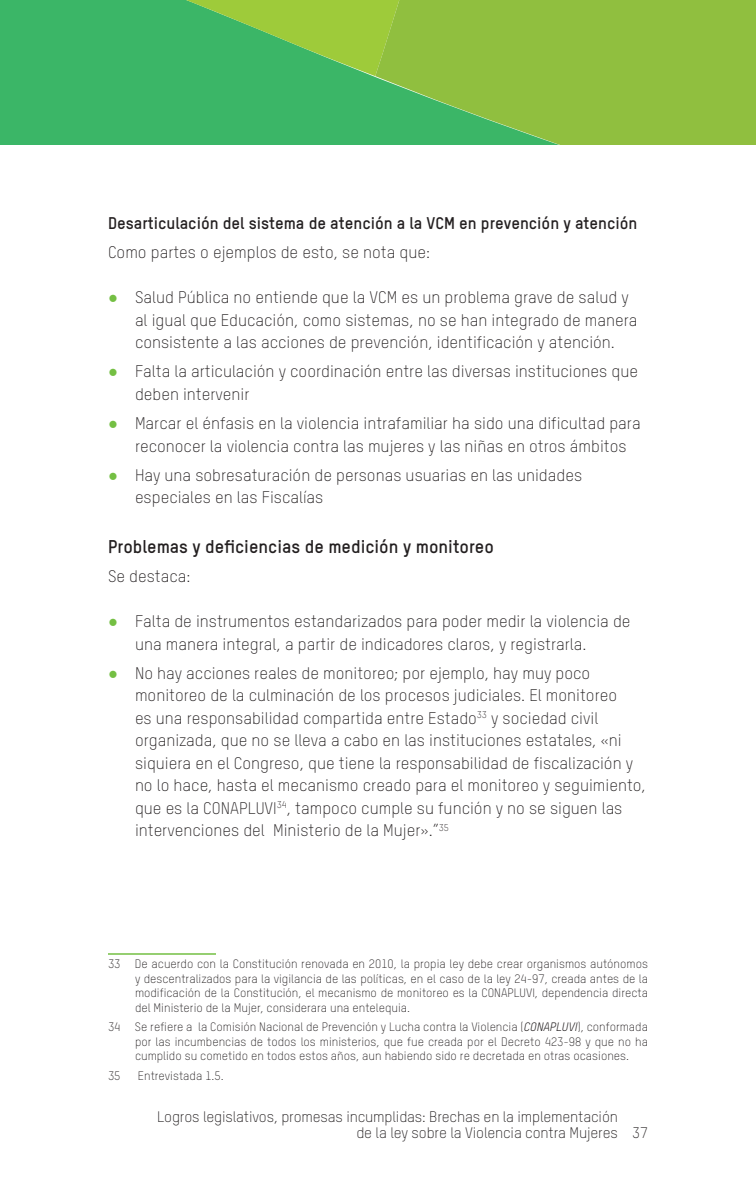
<style>
.page{position:relative;width:756px;height:1188px;background:#fff}
.page>*{position:absolute;margin:0;border:0;box-sizing:border-box;transform-origin:0 0}
.subtitulito{font:700 18px "Oxfam TSTARPRO";color:#231f20}
.TEXTO_GENERAL{font:300 16.5px/22.5px "Oxfam TSTARPRO";color:#231f20}
.subtitulito-next{font:700 16.5px "Oxfam TSTARPRO";color:#231f20}
.t1{font:300 15px/16.5px "Oxfam TSTARPRO";letter-spacing:-.01em;color:#231f20}
.Footnote_text{font:300 12px/14.4px "Oxfam TSTARPRO";color:#231f20;text-align:justify}
.s1{font-family:"Helvetica";font-weight:400;color:#74bf43}
.s2{font-weight:400;font-style:italic}
</style>
<div class="page">
<div style="left:0;top:76px;width:375px;height:69px;background:#3bb667"></div>
<svg style="left:0;top:0;width:375px;height:76px;background:#54bb5b"></svg>
<svg style="left:375px;top:0;width:381px;height:145px;background:#87be43"></svg>
<hr style="left:108px;top:953px;width:108px;height:2px;background:#74bf43">
<p class="subtitulito-next" style="left:108px;top:210px;width:531px">Desarticulación del sistema de atención a la VCM en prevención y atención</p>
<p class="TEXTO_GENERAL" style="left:108px;top:240px;width:324px">Como partes o ejemplos de esto, se nota que:</p>
<p class="TEXTO_GENERAL" style="left:135px;top:285px;width:504px;text-indent:-27px"><span class="s1">●</span> Salud Pública no entiende que la VCM es un problema grave de salud y al igual que Educación, como sistemas, no se han integrado de manera consistente a las acciones de prevención, identificación y atención.</p>
<p class="TEXTO_GENERAL" style="left:135px;top:359px;width:505px;text-indent:-27px"><span class="s1">●</span> Falta la articulación y coordinación entre las diversas instituciones que deben intervenir</p>
<p class="TEXTO_GENERAL" style="left:135px;top:411px;width:507px;text-indent:-27px"><span class="s1">●</span> Marcar el énfasis en la violencia intrafamiliar ha sido una dificultad para reconocer la violencia contra las mujeres y las niñas en otros ámbitos</p>
<p class="TEXTO_GENERAL" style="left:135px;top:462px;width:449px;text-indent:-27px"><span class="s1">●</span> Hay una sobresaturación de personas usuarias en las unidades especiales en las Fiscalías</p>
<p class="subtitulito" style="left:108px;top:533px;width:387px">Problemas y deficiencias de medición y monitoreo</p>
<p class="TEXTO_GENERAL" style="left:108px;top:564px;width:84px">Se destaca:</p>
<p class="TEXTO_GENERAL" style="left:135px;top:609px;width:497px;text-indent:-27px"><span class="s1">●</span> Falta de instrumentos estandarizados para poder medir la violencia de una manera integral, a partir de indicadores claros, y registrarla.</p>
<p class="TEXTO_GENERAL" style="left:135px;top:660px;width:513px;text-indent:-27px"><span class="s1">●</span> No hay acciones reales de monitoreo; por ejemplo, hay muy poco monitoreo de la culminación de los procesos judiciales. El monitoreo<br>es una responsabilidad compartida entre Estado<sup>33</sup> y sociedad civil organizada, que no se lleva a cabo en las instituciones estatales, «ni siquiera en el Congreso, que tiene la responsabilidad de fiscalización y no lo hace, hasta el mecanismo creado para el monitoreo y seguimiento, que es la CONAPLUVI<sup>34</sup>, tampoco cumple su función y no se siguen las intervenciones del Ministerio de la Mujer».”<sup>35</sup></p>
<p class="Footnote_text" style="left:135px;top:956px;width:515px;text-indent:-27px">33 De acuerdo con la Constitución renovada en 2010, la propia ley debe crear organismos autónomos y descentralizados para la vigilancia de las políticas, en el caso de la ley 24-97, creada antes de la modificación de la Constitución, el mecanismo de monitoreo es la CONAPLUVI, dependencia directa del Ministerio de la Mujer, considerara una entelequia.</p>
<p class="Footnote_text" style="left:135px;top:1019px;width:514px;text-indent:-27px">34 Se refiere a la Comisión Nacional de Prevención y Lucha contra la Violencia (<span class="s2">CONAPLUVI</span>), conformada por las incumbencias de todos los ministerios, que fue creada por el Decreto 423-98 y que no ha cumplido su cometido en todos estos años, aun habiendo sido re decretada en otras ocasiones.</p>
<p class="Footnote_text" style="left:108px;top:1068px;width:14px">35</p>
<p class="Footnote_text" style="left:138px;top:1068px;width:87px">Entrevistada 1.5.</p>
<p class="t1" style="left:356px;top:1107px;width:293px;text-indent:-199px">Logros legislativos, promesas incumplidas: Brechas en la implementación<br>de la ley sobre la Violencia contra Mujeres 37</p>
</div>
